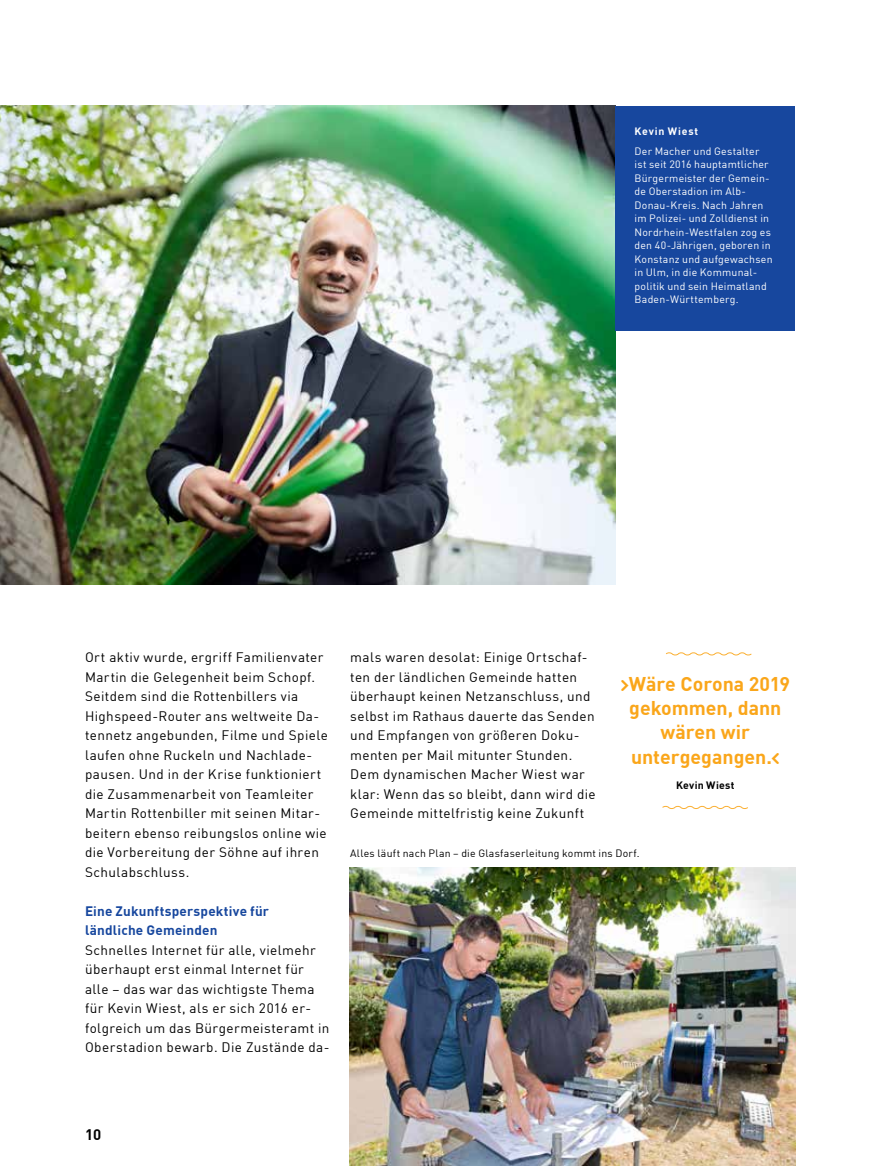
<style>
.page{position:relative;width:893px;height:1166px;background:#fff}
.page>*{position:absolute;margin:0;border:0;box-sizing:border-box;transform-origin:0 0}
.t1{font:700 19.5px/24px "En BWDIN Pro";color:#faa61a;text-align:center}
.t2{font:700 15px "En BWDIN Pro";color:#000}
.t3{font:13.5px/19.5px "En BWDIN Pro";letter-spacing:.03em;color:#000}
.t4{font:700 13.5px/19.5px "En BWDIN Pro";letter-spacing:.015em;color:#17479e}
.t5{font:10.5px/13.5px "En BWDIN Pro";letter-spacing:.02em;color:#fff}
.t6{font:10.5px "En BWDIN Pro";letter-spacing:.025em;color:#000}
.t7{font:700 10.5px "En BWDIN Pro";letter-spacing:.08em;color:#fff}
.t8{font:700 10.5px "En BWDIN Pro";letter-spacing:.03em;color:#000}
</style>
<div class="page">
<img style="left:0;top:106px;width:615px;height:478px">
<img style="left:350px;top:867px;width:445px;height:298px">
<div style="left:615px;top:106px;width:180px;height:224px;background:#17479e"></div>
<svg style="left:666px;top:652px;width:86px;height:4px"></svg>
<svg style="left:662px;top:805px;width:86px;height:4px"></svg>
<p class="t7" style="left:635px;top:123px;width:65px">Kevin Wiest</p>
<p class="t5" style="left:635px;top:143px;width:140px">Der Macher und Gestalter ist seit 2016 hauptamtlicher<br>Bürgermeister der Gemein&shy;de Oberstadion im Alb-<br>Donau-Kreis. Nach Jahren im Polizei- und Zolldienst in<br>Nordrhein-Westfalen zog es den 40-Jährigen, geboren in<br>Konstanz und aufgewachsen in Ulm, in die Kommunal&shy;politik und sein Heimatland<br>Baden-Württemberg.</p>
<p class="t3" style="left:85px;top:646px;width:244px">Ort aktiv wurde, ergriff Familienvater Martin die Gelegenheit beim Schopf.<br>Seitdem sind die Rottenbillers via Highspeed-Router ans weltweite Da&shy;tennetz angebunden, Filme und Spiele laufen ohne Ruckeln und Nachlade&shy;pausen. Und in der Krise funktioniert die Zusammenarbeit von Teamleiter Martin Rottenbiller mit seinen Mitar&shy;beitern ebenso reibungslos online wie die Vorbereitung der Söhne auf ihren Schulabschluss.</p>
<p class="t4" style="left:85px;top:899px;width:186px">Eine Zukunftsperspektive für ländliche Gemeinden</p>
<p class="t3" style="left:85px;top:938px;width:246px">Schnelles Internet für alle, vielmehr überhaupt erst einmal Internet für alle – das war das wichtigste Thema für Kevin Wiest, als er sich 2016 er&shy;folgreich um das Bürgermeisteramt in Oberstadion bewarb. Die Zustände da-</p>
<p class="t3" style="left:350px;top:646px;width:247px">mals waren desolat: Einige Ortschaf&shy;ten der ländlichen Gemeinde hatten überhaupt keinen Netzanschluss, und selbst im Rathaus dauerte das Senden und Empfangen von größeren Doku&shy;menten per Mail mitunter Stunden.<br>Dem dynamischen Macher Wiest war klar: Wenn das so bleibt, dann wird die Gemeinde mittelfristig keine Zukunft</p>
<p class="t6" style="left:350px;top:845px;width:291px">Alles läuft nach Plan – die Glasfaserleitung kommt ins Dorf.</p>
<h1 class="t1" style="left:621px;top:669px;width:171px">»Wäre Corona 2019 gekommen, dann wären wir untergegangen.«</h1>
<p class="t8" style="left:676px;top:776px;width:60px">Kevin Wiest</p>
<p class="t2" style="left:85px;top:1121px;width:18px">10</p>
</div>
